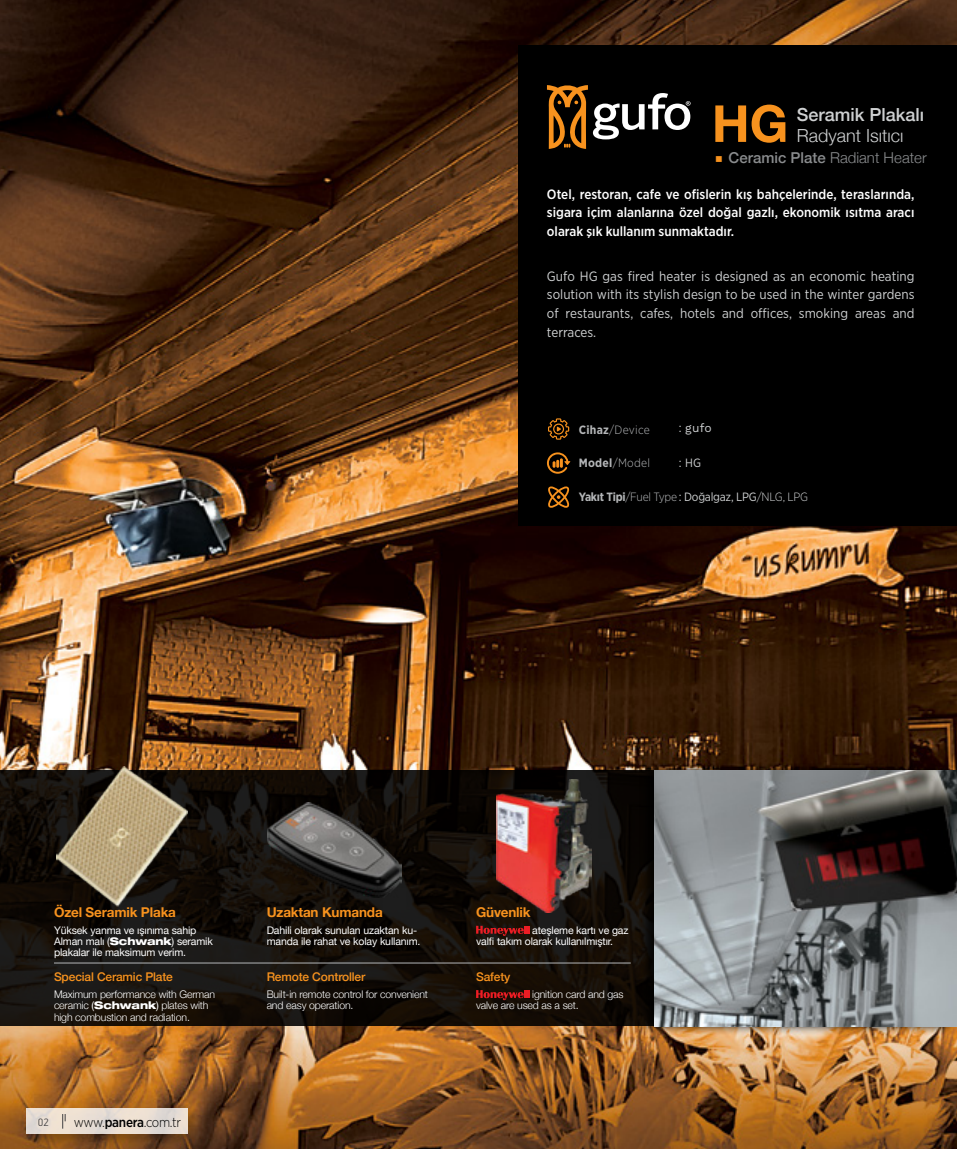
<style>
.page{position:relative;width:957px;height:1149px;background:#fff}
.page>*{position:absolute;margin:0;border:0;box-sizing:border-box;transform-origin:0 0}
.t1{font:700 51px "Helvetica Neue";color:#f7921e}
.t2{font:500 18px "Helvetica Neue";color:#cfd1d2}
.t3{font:300 18px "Helvetica Neue";color:#cfd1d2}
.t4{font:300 15px "Helvetica Neue";color:#8a8c8e}
.t5{font:13.5px/18.8px "Gotham Narrow";color:#cfd1d2;text-align:justify}
.t6{font:500 13.5px/18.8px "Gotham Narrow";color:#fff;text-align:justify}
.t7{font:700 13.5px "Helvetica Neue";letter-spacing:-.015em;color:#f7921e}
.t8{font:300 13.5px "Gotham Narrow";letter-spacing:-.035em;color:#000}
.t9{font:12px "Gotham Narrow";letter-spacing:-.02em;color:#cfd1d2}
.t10{font:500 12px "Helvetica Neue";letter-spacing:-.015em;color:#f7921e}
.t11{font:300 12px "Gotham Narrow";letter-spacing:.02em;color:#b4b6b8}
.t12{font:12px "Work Sans";color:#cfd1d2}
.t13{font:300 12px "PF Handbook Pro";color:#414042}
.t14{font:10.5px/11.2px "Helvetica Neue";letter-spacing:-.015em;color:#fff}
.t15{font:300 10.5px/11.2px "Helvetica Neue";letter-spacing:-.015em;color:#fff}
.s1{font-family:"Montserrat";font-weight:800;color:#f7921e}
.s2{font-weight:500}
.s3{font-weight:700}
.s4{font-family:"Gotham Narrow"}
.s5{font-weight:700;color:#b4b6b8}
.s6{font-weight:300;color:#b4b6b8}
.s7{font-weight:300}
.s8{font-family:"Helvetica Neue LT Std";font-weight:800;font-stretch:expanded}
.s9{font-weight:400}
</style>
<div class="page">
<img style="left:0;top:0;width:957px;height:1148px">
<svg style="left:0;top:770px;width:639px;height:255px;background:#140f0a"></svg>
<div style="left:519px;top:45px;width:438px;height:480px;background:#000"></div>
<svg style="left:547px;top:85px;width:143px;height:64px"></svg>
<svg style="left:548px;top:418px;width:21px;height:21px"></svg>
<svg style="left:547px;top:452px;width:23px;height:21px"></svg>
<svg style="left:548px;top:486px;width:22px;height:21px"></svg>
<img style="left:56px;top:766px;width:131px;height:140px">
<img style="left:496px;top:779px;width:96px;height:133px">
<div style="left:639px;top:762px;width:318px;height:272px;background:#000;opacity:.81"></div>
<img style="left:655px;top:770px;width:302px;height:255px">
<svg style="left:476px;top:925px;width:53px;height:10px"></svg>
<svg style="left:476px;top:989px;width:53px;height:10px"></svg>
<hr style="left:54px;top:962px;width:577px;height:1px;background:#b4b6b8">
<img style="left:267px;top:801px;width:135px;height:96px">
<div style="left:24px;top:1106px;width:179px;height:42px;background:#000;opacity:.34"></div>
<svg style="left:26px;top:1108px;width:162px;height:25px;background:#e8ddd3"></svg>
<svg style="left:62px;top:1113px;width:4px;height:15px"></svg>
<h1 class="t1" style="left:712px;top:84px;width:78px">HG</h1>
<h2 class="t2" style="left:797px;top:100px;width:129px">Seramik Plakalı</h2>
<h2 class="t3" style="left:797px;top:121px;width:108px">Radyant Isıtıcı</h2>
<h3 class="t4" style="left:714px;top:145px;width:214px"><span class="s1">■</span> <span class="s2">Ceramic Plate</span> Radiant Heater</h3>
<p class="t6" style="left:547px;top:184px;width:369px">Otel, restoran, cafe ve ofislerin kış bahçelerinde, teraslarında, sigara içim alanlarına özel doğal gazlı, ekonomik ısıtma aracı olarak şık kullanım sunmaktadır.</p>
<p class="t5" style="left:547px;top:266px;width:369px">Gufo HG gas fired heater is designed as an economic heating solution with its stylish design to be used in the winter gardens of restaurants, cafes, hotels and offices, smoking areas and terraces.</p>
<p class="t11" style="left:579px;top:422px;width:73px"><span class="s3">Cihaz</span>/Device</p>
<p class="t12" style="left:679px;top:420px;width:35px"><span class="s4">:</span> gufo</p>
<p class="t11" style="left:579px;top:455px;width:73px"><span class="s3">Model</span>/Model</p>
<p class="t9" style="left:679px;top:455px;width:24px">: HG</p>
<p class="t9" style="left:579px;top:489px;width:231px"><span class="s5">Yakıt Tipi</span><span class="s6">/Fuel Type</span> : Doğalgaz, LPG<span class="s7">/NLG, LPG</span></p>
<p class="t7" style="left:54px;top:901px;width:123px">Özel Seramik Plaka</p>
<p class="t14" style="left:54px;top:924px;width:160px">Yüksek yanma ve ışınıma sahip<br>Alman malı (<span class="s8">Schwank</span>) seramik plakalar ile maksimum verim.</p>
<p class="t10" style="left:54px;top:967px;width:120px">Special Ceramic Plate</p>
<p class="t15" style="left:54px;top:987px;width:163px">Maximum performance with German ceramic <span class="s9">(</span><span class="s8">Schwank</span><span class="s9">)</span> plates with high combustion and radiation.</p>
<p class="t13" style="left:38px;top:1114px;width:13px">02</p>
<p class="t8" style="left:74px;top:1113px;width:109px">www.<span class="s2">panera</span>.com.tr</p>
<p class="t7" style="left:267px;top:901px;width:118px">Uzaktan Kumanda</p>
<p class="t14" style="left:267px;top:924px;width:155px">Dahili olarak sunulan uzaktan ku&shy;manda ile rahat ve kolay kullanım.</p>
<p class="t10" style="left:267px;top:967px;width:100px">Remote Controller</p>
<p class="t15" style="left:267px;top:987px;width:163px">Built-in remote control for convenient and easy operation.</p>
<p class="t7" style="left:476px;top:901px;width:56px">Güvenlik</p>
<p class="t14" style="left:476px;top:924px;width:154px;text-indent:56px">ateşleme kartı ve gaz valfi takım olarak kullanılmıştır.</p>
<p class="t10" style="left:476px;top:967px;width:36px">Safety</p>
<p class="t15" style="left:476px;top:987px;width:149px;text-indent:56px">ignition card and gas valve are used as a set.</p>
</div>
